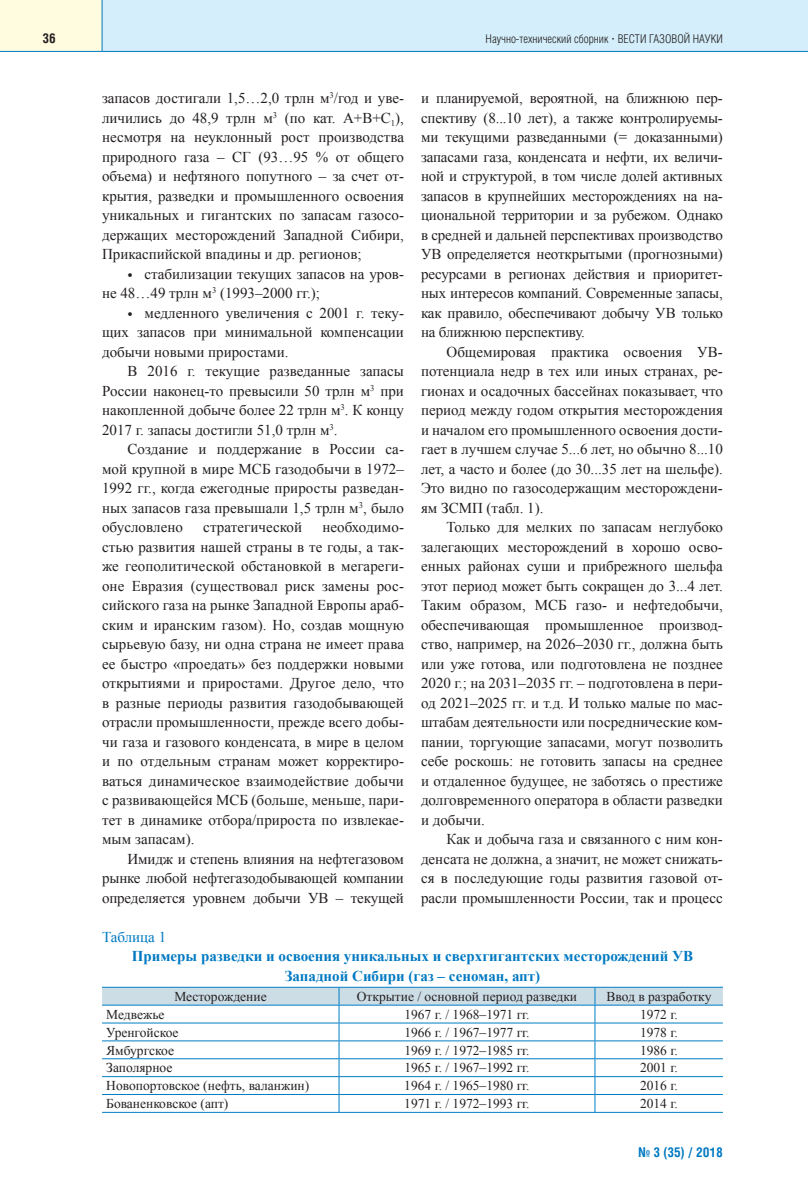
<style>
.page{position:relative;width:808px;height:1191px;background:#fff}
.page>*{position:absolute;margin:0;border:0;box-sizing:border-box;transform-origin:0 0}
.t1{font:15px/19.5px "Times New Roman";color:#231f20;text-align:justify}
.t2{font:700 15px/19.5px "Times New Roman";color:#0079c2;text-align:center}
.t3{font:15px "Times New Roman";color:#0079c2}
.t4{font:13.5px "Times New Roman";color:#231f20}
.t5{font:700 13.5px "Helios Cond";color:#0079c2}
.t6{font:700 13.5px "Helios Cond";color:#231f20}
.t7{font:300 12px "Helios Cond";color:#231f20}
.s1{font-family:"Times New Roman";font-weight:700}
</style>
<div class="page">
<div style="left:102px;top:0;width:706px;height:51px;background:#d4effb"></div>
<div style="left:0;top:0;width:102px;height:51px;background:#fffce0"></div>
<hr style="left:0;top:51px;width:808px;height:1px;background:#0079c2">
<hr style="left:102px;top:0;width:1px;height:51px;background:#0079c2">
<svg style="left:102px;top:988px;width:621px;height:124px"></svg>
<hr style="left:102px;top:1112px;width:621px;height:1px;background:#007ec5">
<hr style="left:102px;top:987px;width:621px;height:1px;background:#007ec5">
<hr style="left:102px;top:1004px;width:621px;height:1px;background:#007ec5">
<p class="t6" style="left:43px;top:33px;width:15px">36</p>
<p class="t7" style="left:486px;top:34px;width:239px">Научно-технический сборник <span class="s1">·</span> ВЕСТИ ГАЗОВОЙ НАУКИ</p>
<p class="t1" style="left:102px;top:88px;width:303px">запасов достигали 1,5…2,0 трлн м<sup>3</sup>/год и уве&shy;личились до 48,9 трлн м<sup>3</sup> (по кат. А+В+С<sub>1</sub>), несмотря на неуклонный рост производства природного газа – СГ (93…95 % от общего объема) и нефтяного попутного – за счет от&shy;крытия, разведки и промышленного освоения уникальных и гигантских по запасам газосо&shy;держащих месторождений Западной Сибири, Прикаспийской впадины и др. регионов;</p>
<p class="t1" style="left:102px;top:264px;width:303px;text-indent:26px">• стабилизации текущих запасов на уров&shy;не 48…49 трлн м<sup>3</sup> (1993–2000 гг.);</p>
<p class="t1" style="left:102px;top:303px;width:303px;text-indent:26px">• медленного увеличения с 2001 г. теку&shy;щих запасов при минимальной компенсации добычи новыми приростами.</p>
<p class="t1" style="left:102px;top:361px;width:303px;text-indent:26px">В 2016 г. текущие разведанные запасы России наконец-то превысили 50 трлн м<sup>3</sup> при накопленной добыче более 22 трлн м<sup>3</sup>. К концу 2017 г. запасы достигли 51,0 трлн м<sup>3</sup>.</p>
<p class="t1" style="left:102px;top:439px;width:303px;text-indent:26px">Создание и поддержание в России са&shy;мой крупной в мире МСБ газодобычи в 1972– 1992 гг., когда ежегодные приросты разведан&shy;ных запасов газа превышали 1,5 трлн м<sup>3</sup>, было обусловлено</p>
<p class="t1" style="left:102px;top:517px;width:303px;text-indent:220px">необходимо&shy;стью развития нашей страны в те годы, а так&shy;же геополитической обстановкой в мегареги&shy;оне Евразия (существовал риск замены рос&shy;сийского газа на рынке Западной Европы араб&shy;ским и иранским газом). Но, создав мощную сырьевую базу, ни одна страна не имеет права ее быстро «проедать» без поддержки новыми открытиями и приростами. Другое дело, что в разные периоды развития газодобывающей отрасли промышленности, прежде всего добы&shy;чи газа и газового конденсата, в мире в целом и по отдельным странам может корректиро&shy;ваться динамическое взаимодействие добычи с развивающейся МСБ (больше, меньше, пари&shy;тет в динамике отбора/прироста по извлекае&shy;мым запасам).</p>
<p class="t1" style="left:102px;top:849px;width:303px;text-indent:26px">Имидж и степень влияния на нефтегазовом рынке любой нефтегазодобывающей компании определяется уровнем добычи УВ – текущей</p>
<p class="t1" style="left:203px;top:517px;width:100px">стратегической</p>
<p class="t1" style="left:421px;top:88px;width:303px">и планируемой, вероятной, на ближнюю пер&shy;спективу (8...10 лет), а также контролируемы&shy;ми текущими разведанными (= доказанными) запасами газа, конденсата и нефти, их величи&shy;ной и структурой, в том числе долей активных запасов в крупнейших месторождениях на на&shy;циональной территории и за рубежом. Однако в средней и дальней перспективах производство УВ определяется неоткрытыми (прогнозными) ресурсами в регионах действия и приоритет&shy;ных интересов компаний. Современные запасы, как правило, обеспечивают добычу УВ только на ближнюю перспективу.</p>
<p class="t1" style="left:421px;top:342px;width:303px;text-indent:26px">Общемировая практика освоения УВ&shy;потенциала недр в тех или иных странах, ре&shy;гионах и осадочных бассейнах показывает, что период между годом открытия месторождения и началом его промышленного освоения дости&shy;гает в лучшем случае 5...6 лет, но обычно 8...10 лет, а часто и более (до 30...35 лет на шельфе).<br>Это видно по газосодержащим месторождени&shy;ям ЗСМП (табл. 1).</p>
<p class="t1" style="left:421px;top:517px;width:303px;text-indent:26px">Только для мелких по запасам неглубоко залегающих месторождений в хорошо осво&shy;енных районах суши и прибрежного шельфа этот период может быть сокращен до 3...4 лет.<br>Таким образом, МСБ газо- и нефтедобычи, обеспечивающая промышленное производ&shy;ство, например, на 2026–2030 гг., должна быть или уже готова, или подготовлена не позднее 2020 г.; на 2031–2035 гг. – подготовлена в пери&shy;од 2021–2025 гг. и т.д. И только малые по мас&shy;штабам деятельности или посреднические ком&shy;пании, торгующие запасами, могут позволить себе роскошь: не готовить запасы на среднее и отдаленное будущее, не заботясь о престиже долговременного оператора в области разведки и добычи.</p>
<p class="t1" style="left:421px;top:829px;width:303px;text-indent:26px">Как и добыча газа и связанного с ним кон&shy;денсата не должна, а значит, не может снижать&shy;ся в последующие годы развития газовой от&shy;расли промышленности России, так и процесс</p>
<p class="t3" style="left:102px;top:928px;width:66px">Таблица 1</p>
<p class="t2" style="left:132px;top:946px;width:563px">Примеры разведки и освоения уникальных и сверхгигантских месторождений УВ<br>Западной Сибири (газ – сеноман, апт)</p>
<p class="t4" style="left:174px;top:988px;width:94px">Месторождение</p>
<p class="t4" style="left:357px;top:988px;width:222px">Открытие / основной период разведки</p>
<p class="t4" style="left:606px;top:988px;width:106px">Ввод в разработку</p>
<p class="t4" style="left:106px;top:1006px;width:60px">Медвежье</p>
<p class="t4" style="left:404px;top:1006px;width:127px">1967 г. / 1968–1971 гг.</p>
<p class="t4" style="left:640px;top:1006px;width:39px">1972 г.</p>
<p class="t4" style="left:106px;top:1024px;width:74px">Уренгойское</p>
<p class="t4" style="left:404px;top:1024px;width:127px">1966 г. / 1967–1977 гг.</p>
<p class="t4" style="left:640px;top:1024px;width:39px">1978 г.</p>
<p class="t4" style="left:106px;top:1042px;width:69px">Ямбургское</p>
<p class="t4" style="left:404px;top:1042px;width:127px">1969 г. / 1972–1985 гг.</p>
<p class="t4" style="left:640px;top:1042px;width:39px">1986 г.</p>
<p class="t4" style="left:106px;top:1060px;width:68px">Заполярное</p>
<p class="t4" style="left:404px;top:1060px;width:127px">1965 г. / 1967–1992 гг.</p>
<p class="t4" style="left:640px;top:1060px;width:39px">2001 г.</p>
<p class="t4" style="left:106px;top:1078px;width:204px">Новопортовское (нефть, валанжин)</p>
<p class="t4" style="left:404px;top:1078px;width:127px">1964 г. / 1965–1980 гг.</p>
<p class="t4" style="left:640px;top:1078px;width:39px">2016 г.</p>
<p class="t4" style="left:106px;top:1096px;width:124px">Бованенковское (апт)</p>
<p class="t4" style="left:404px;top:1096px;width:127px">1971 г. / 1972–1993 гг.</p>
<p class="t4" style="left:640px;top:1096px;width:39px">2014 г.</p>
<p class="t5" style="left:638px;top:1147px;width:86px">№ 3 (35) / 2018</p>
</div>
